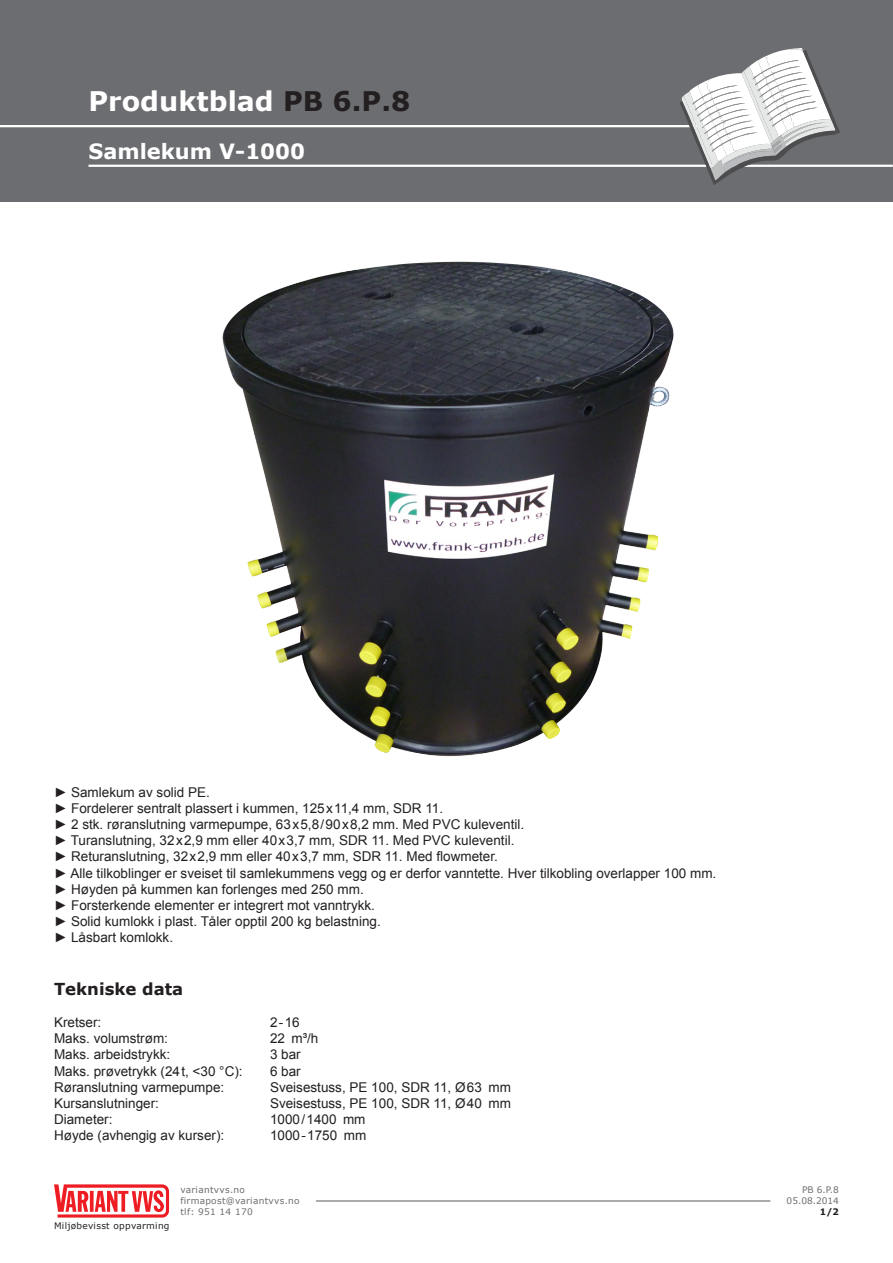
<style>
.page{position:relative;width:893px;height:1263px;background:#fff}
.page>*{position:absolute;margin:0;border:0;box-sizing:border-box;transform-origin:0 0}
.t1{font:700 27px "Verdana";color:#fff}
.t2{font:700 21px "Verdana";color:#fff}
.t3{font:700 16.5px "Verdana";color:#231f20}
.t4{font:13.5px/16.2px "Arial";color:#231f20}
.t5{font:9px/10.8px "Verdana";letter-spacing:.03em;color:#6c6d70}
.t6{font:9px "Verdana";letter-spacing:.03em;color:#231f20}
.t7{font:9px/10.8px "Verdana";color:#6c6d70;text-align:right}
.t8{font:700 9px "Verdana";color:#231f20}
.s1{color:#231f20}
</style>
<div class="page">
<div style="left:0;top:0;width:893px;height:201px;background:#6c6d70"></div>
<hr style="left:316px;top:1200px;width:454px;height:1px;background:#6c6d70">
<svg style="left:54px;top:1184px;width:115px;height:33px"></svg>
<hr style="left:88px;top:165px;width:805px;height:2px;background:#fff">
<hr style="left:0;top:125px;width:709px;height:2px;background:#fff">
<svg style="left:680px;top:48px;width:160px;height:137px"></svg>
<img style="left:222px;top:261px;width:452px;height:496px">
<h1 class="t1" style="left:88px;top:82px;width:323px">Produktblad <span class="s1">PB 6.P.8</span></h1>
<h2 class="t2" style="left:88px;top:136px;width:218px">Samlekum V-1000</h2>
<p class="t4" style="left:54px;top:784px;width:664px">► Samlekum av solid PE.<br>► Fordelerer sentralt plassert i kummen, 125x11,4 mm, SDR 11.<br>► 2 stk. røranslutning varmepumpe, 63x5,8/90x8,2 mm. Med PVC kuleventil.<br>► Turanslutning, 32x2,9 mm eller 40x3,7 mm, SDR 11. Med PVC kuleventil.<br>► Returanslutning, 32x2,9 mm eller 40x3,7 mm, SDR 11. Med flowmeter.<br>► Alle tilkoblinger er sveiset til samlekummens vegg og er derfor vanntette. Hver tilkobling overlapper 100 mm. ► Høyden på kummen kan forlenges med 250 mm.<br>► Forsterkende elementer er integrert mot vanntrykk.<br>► Solid kumlokk i plast. Tåler opptil 200 kg belastning.<br>► Låsbart komlokk.</p>
<p class="t3" style="left:54px;top:977px;width:131px">Tekniske data</p>
<p class="t4" style="left:54px;top:1014px;width:49px">Kretser:</p>
<p class="t4" style="left:270px;top:1014px;width:31px">2-16</p>
<p class="t4" style="left:54px;top:1030px;width:116px">Maks. volumstrøm:</p>
<p class="t4" style="left:270px;top:1030px;width:50px">22 m³/h</p>
<p class="t4" style="left:54px;top:1047px;width:118px">Maks. arbeidstrykk:</p>
<p class="t4" style="left:270px;top:1047px;width:32px">3 bar</p>
<p class="t4" style="left:54px;top:1063px;width:190px">Maks. prøvetrykk (24t, &lt;30 °C):</p>
<p class="t4" style="left:270px;top:1063px;width:32px">6 bar</p>
<p class="t4" style="left:54px;top:1079px;width:172px">Røranslutning varmepumpe:</p>
<p class="t4" style="left:270px;top:1079px;width:242px">Sveisestuss, PE 100, SDR 11, Ø63 mm</p>
<p class="t4" style="left:54px;top:1095px;width:107px">Kursanslutninger:</p>
<p class="t4" style="left:270px;top:1095px;width:242px">Sveisestuss, PE 100, SDR 11, Ø40 mm</p>
<p class="t4" style="left:54px;top:1111px;width:60px">Diameter:</p>
<p class="t4" style="left:270px;top:1111px;width:97px">1000/1400 mm</p>
<p class="t4" style="left:54px;top:1128px;width:172px">Høyde (avhengig av kurser):</p>
<p class="t4" style="left:270px;top:1128px;width:98px">1000-1750 mm</p>
<p class="t6" style="left:54px;top:1219px;width:117px">Miljøbevisst oppvarming</p>
<p class="t5" style="left:180px;top:1184px;width:121px">variantvvs.no firmapost@variantvvs.no tlf: 951 14 170</p>
<p class="t7" style="left:787px;top:1184px;width:54px">PB 6.P.8<br>05.08.2014</p>
<p class="t8" style="left:820px;top:1205px;width:20px">1/2</p>
</div>
